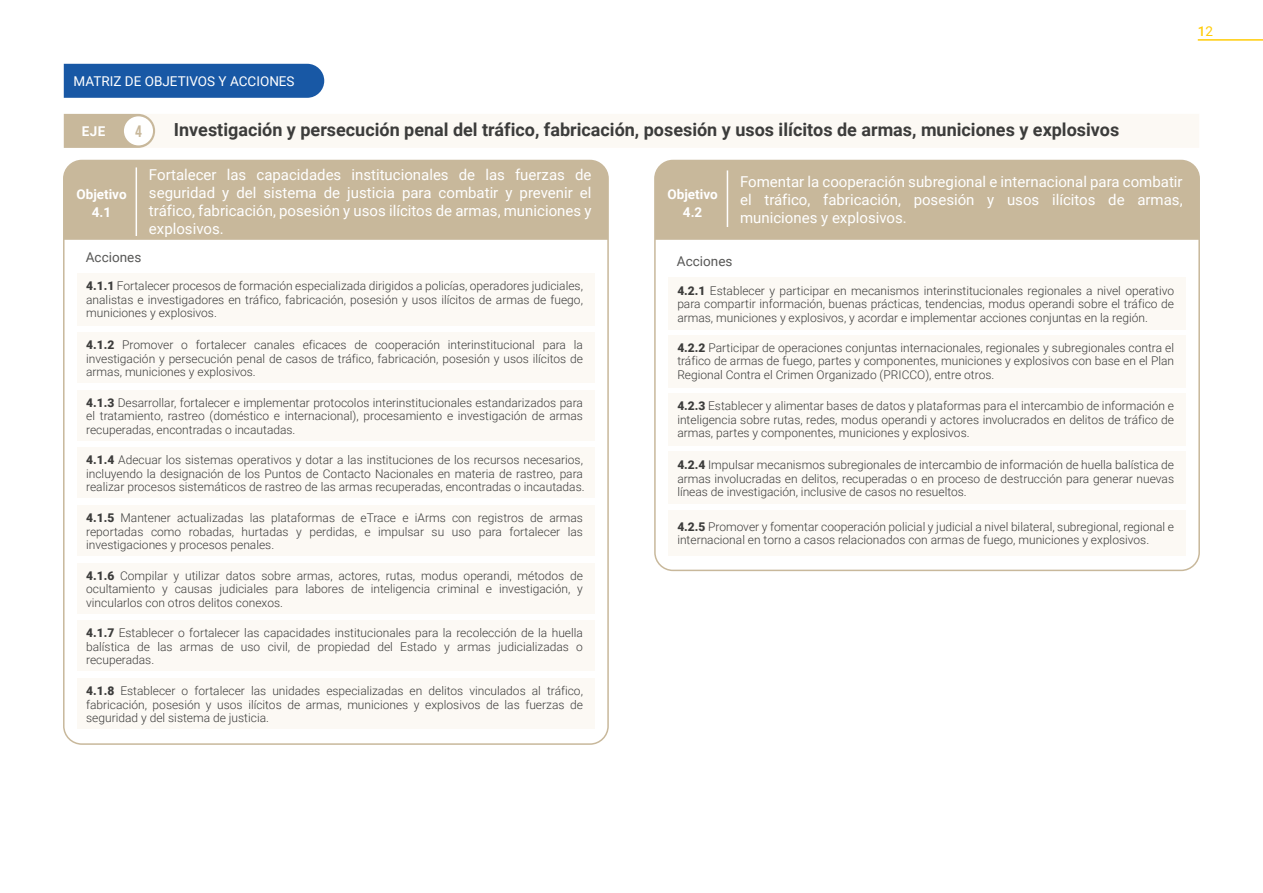
<style>
.page{position:relative;width:1263px;height:893px;background:#fff}
.page>*{position:absolute;margin:0;border:0;box-sizing:border-box;transform-origin:0 0}
.t1{font:700 18px "Roboto";color:#3c3c3b}
.t2{font:16.65px "Bebas";color:#c8b89b}
.t3{font:15px/18px "Roboto";color:#fff;text-align:justify}
.t4{font:13.5px "Roboto";color:#fff}
.t5{font:700 13.5px/18px "Roboto";color:#fff;text-align:center}
.t6{font:13.5px "Roboto";color:#575756}
.t7{font:500 13.5px "Roboto";color:#ffcc07}
.t8{font:300 12px/13.5px "Roboto";color:#3c3c3b;text-align:justify}
.s1{font-weight:900}
.s2{font-weight:400}
</style>
<div class="page">
<div style="left:64px;top:114px;width:1135px;height:34px;background:#fcf9f4"></div>
<div style="left:124px;top:116px;width:29px;height:29px;background:#fff;border-radius:50%"></div>
<div style="left:64px;top:64px;width:260px;height:34px;background:#1858a5"></div>
<div style="left:64px;top:160px;width:544px;height:80px;background:#c8b89b"></div>
<div style="left:77px;top:273px;width:518px;height:52px;background:#fcf9f4"></div>
<div style="left:77px;top:332px;width:518px;height:51px;background:#fcf9f4"></div>
<div style="left:77px;top:390px;width:518px;height:51px;background:#fcf9f4"></div>
<div style="left:77px;top:448px;width:518px;height:50px;background:#fcf9f4"></div>
<div style="left:77px;top:505px;width:518px;height:51px;background:#fcf9f4"></div>
<div style="left:77px;top:563px;width:518px;height:51px;background:#fcf9f4"></div>
<div style="left:77px;top:621px;width:518px;height:50px;background:#fcf9f4"></div>
<div style="left:77px;top:678px;width:518px;height:51px;background:#fcf9f4"></div>
<hr style="left:136px;top:167px;width:1px;height:69px;background:#fff">
<div style="left:655px;top:160px;width:544px;height:80px;background:#c8b89b"></div>
<div style="left:668px;top:278px;width:518px;height:52px;background:#fcf9f4"></div>
<div style="left:668px;top:335px;width:518px;height:52px;background:#fcf9f4"></div>
<div style="left:668px;top:393px;width:518px;height:52px;background:#fcf9f4"></div>
<div style="left:668px;top:452px;width:518px;height:52px;background:#fcf9f4"></div>
<div style="left:668px;top:511px;width:518px;height:45px;background:#fcf9f4"></div>
<hr style="left:727px;top:170px;width:1px;height:57px;background:#fff">
<hr style="left:1198px;top:39px;width:65px;height:2px;background:#ffcc07">
<p class="t4" style="left:74px;top:72px;width:223px">MATRIZ DE OBJETIVOS Y ACCIONES</p>
<p class="t5" style="left:82px;top:121px;width:25px">EJE</p>
<h2 class="t2" style="left:135px;top:123px;width:8px">4</h2>
<h1 class="t1" style="left:174px;top:117px;width:947px">Investigación y persecución penal del tráfico, fabricación, posesión y usos ilícitos de armas, municiones y explosivos</h1>
<p class="t5" style="left:76px;top:184px;width:52px">Objetivo<br>4.1</p>
<p class="t6" style="left:86px;top:248px;width:57px">Acciones</p>
<p class="t3" style="left:149px;top:165px;width:444px">Fortalecer las capacidades institucionales de las fuerzas de seguridad y del sistema de justicia para combatir y prevenir el tráfico, fabricación, posesión y usos ilícitos de armas, municiones y explosivos.</p>
<p class="t8" style="left:86px;top:279px;width:498px"><span class="s1">4.1.1</span> Fortalecer procesos de formación especializada dirigidos a policías, operadores judiciales, analistas e investigadores en tráfico, fabricación, posesión y usos ilícitos de armas de fuego, municiones y explosivos.</p>
<p class="t8" style="left:86px;top:338px;width:498px"><span class="s1">4.1.2</span> Promover o fortalecer canales eficaces de cooperación interinstitucional para la investigación y persecución penal de casos de tráfico, fabricación, posesión y usos ilícitos de armas, municiones y explosivos.</p>
<p class="t8" style="left:86px;top:395px;width:498px"><span class="s1">4.1.3</span> Desarrollar, fortalecer e implementar protocolos interinstitucionales estandarizados para el tratamiento, rastreo (doméstico e internacional), procesamiento e investigación de armas recuperadas, encontradas o incautadas.</p>
<p class="t8" style="left:86px;top:453px;width:500px;text-align:left"><span class="s1">4.1.4</span> Adecuar los sistemas operativos y dotar a las instituciones de los recursos necesarios, incluyendo la designación de los Puntos de Contacto Nacionales en materia de rastreo, para realizar procesos sistemáticos de rastreo de las armas recuperadas, encontradas o incautadas.</p>
<p class="t8" style="left:86px;top:511px;width:498px"><span class="s1">4.1.5</span> Mantener actualizadas las plataformas de eTrace e iArms con registros de armas reportadas como robadas, hurtadas y perdidas, e impulsar su uso para fortalecer las investigaciones y procesos penales.</p>
<p class="t8" style="left:86px;top:568px;width:498px"><span class="s1">4.1.6</span> Compilar y utilizar datos sobre armas, actores, rutas, modus operandi, métodos de ocultamiento y causas judiciales para labores de inteligencia criminal e investigación, y vincularlos con otros delitos conexos.</p>
<p class="t8" style="left:86px;top:626px;width:498px"><span class="s1">4.1.7</span> Establecer o fortalecer las capacidades institucionales para la recolección de la huella balística de las armas de uso civil, de propiedad del Estado y armas judicializadas o recuperadas.</p>
<p class="t8" style="left:86px;top:684px;width:498px"><span class="s1">4.1.8</span> Establecer o fortalecer las unidades especializadas en delitos vinculados al tráfico, fabricación, posesión y usos ilícitos de armas, municiones y explosivos de las fuerzas de seguridad y del sistema de justicia.</p>
<p class="t5" style="left:667px;top:184px;width:52px">Objetivo<br>4.2</p>
<p class="t6" style="left:677px;top:252px;width:57px">Acciones</p>
<p class="t3" style="left:740px;top:172px;width:444px">Fomentar la cooperación subregional e internacional para combatir el tráfico, fabricación, posesión y usos ilícitos de armas, municiones y explosivos.</p>
<p class="t8" style="left:677px;top:283px;width:498px"><span class="s1">4.2.1</span> Establecer y participar en mecanismos interinstitucionales regionales a nivel operativo para compartir información, buenas prácticas, tendencias, modus operandi sobre el tráfico de armas, municiones y explosivos, y acordar e implementar acciones conjuntas en la región.</p>
<p class="t8" style="left:677px;top:340px;width:498px"><span class="s1">4.2.2</span> Participar de operaciones conjuntas internacionales, regionales y subregionales contra el tráfico de armas de fuego, partes y componentes, municiones y explosivos con base en el Plan Regional Contra el Crimen Organizado (PRICCO), entre otros.</p>
<p class="t8" style="left:677px;top:399px;width:498px"><span class="s1">4.2.3</span> Establecer y alimentar bases de datos y plataformas para el intercambio de información e inteligencia sobre rutas, redes, modus operandi y actores involucrados en delitos de tráfico de armas, partes y componentes, municiones y explosivos.</p>
<p class="t8" style="left:677px;top:458px;width:498px"><span class="s1">4.2.4</span> Impulsar mecanismos subregionales de intercambio de información de huella balística de armas involucradas en delitos, recuperadas o en proceso de destrucción para generar nuevas líneas de investigación, inclusive de casos no resueltos.</p>
<p class="t8" style="left:677px;top:519px;width:498px"><span class="s1">4.2.5</span> Promover y fomentar cooperación policial y judicial a nivel bilateral, subregional, regional e internacional en torno a casos relacionados con armas de fuego, municiones y explosivos.</p>
<p class="t7" style="left:1198px;top:22px;width:17px">1<span class="s2">2</span></p>
</div>
